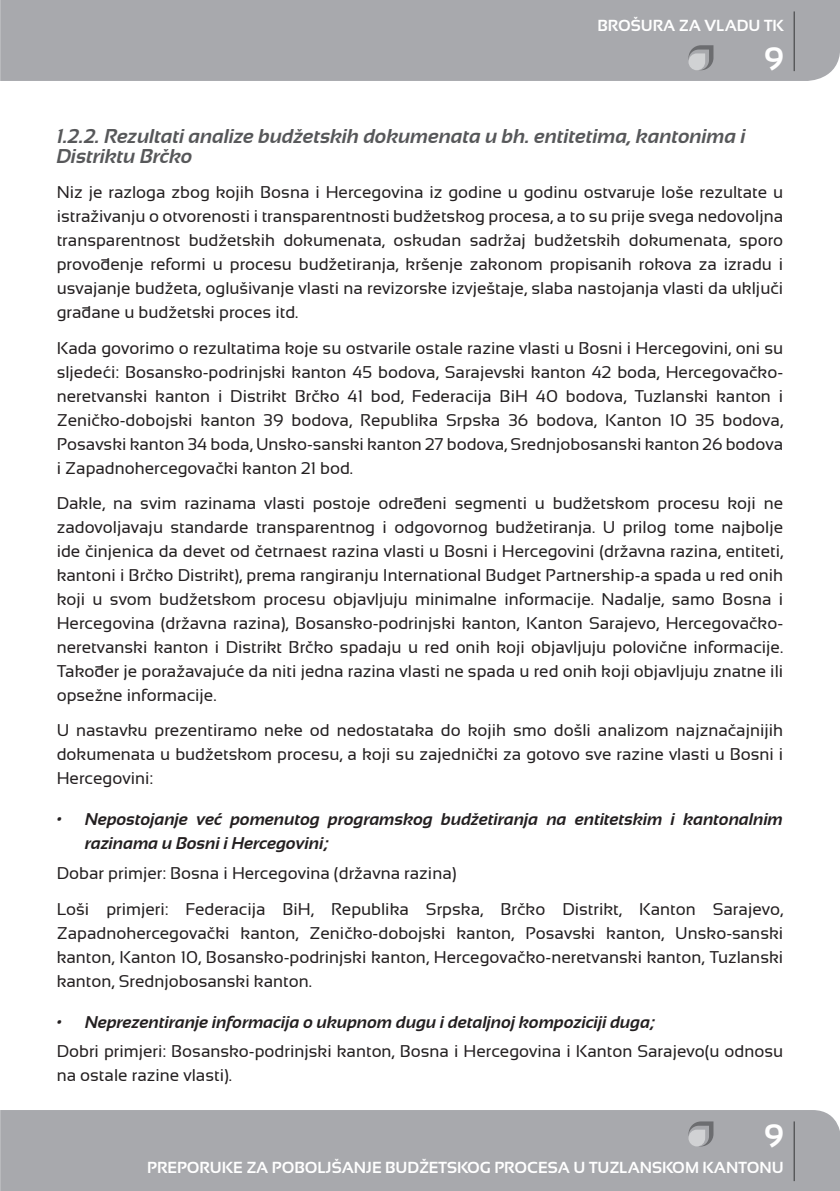
<style>
.page{position:relative;width:840px;height:1191px;background:#fff}
.page>*{position:absolute;margin:0;border:0;box-sizing:border-box;transform-origin:0 0}
.t1{font:700 32.4px "Sansation";color:#fff}
.t2{font:italic 700 20px/20px "Sansation";color:#57585a}
.t3{font:17px/24px "Sansation";color:#231f20;text-align:justify}
.t4{font:italic 700 17px/24px "Sansation";color:#231f20}
.t5{font:700 16px "Sansation";color:#fff}
</style>
<div class="page">
<div style="left:0;top:1110px;width:839px;height:81px;background:#a8a9ad"></div>
<div style="left:1px;top:0;width:838px;height:81px;background:#a8a9ad"></div>
<svg style="left:0;top:0;width:1px;height:81px"></svg>
<hr style="left:793px;top:11px;width:1px;height:60px;background:#57585a">
<hr style="left:793px;top:1121px;width:1px;height:60px;background:#57585a">
<svg style="left:688px;top:45px;width:25px;height:25px"></svg>
<svg style="left:688px;top:1121px;width:25px;height:25px"></svg>
<p class="t5" style="left:597px;top:17px;width:188px">BROŠURA ZA VLADU TK</p>
<h1 class="t1" style="left:763px;top:41px;width:21px">9</h1>
<p class="t2" style="left:57px;top:126px;width:690px">1.2.2. Rezultati analize budžetskih dokumenata u bh. entitetima, kantonima i<br>Distriktu Brčko</p>
<p class="t3" style="left:57px;top:180px;width:727px">Niz je razloga zbog kojih Bosna i Hercegovina iz godine u godinu ostvaruje loše rezultate u istraživanju o otvorenosti i transparentnosti budžetskog procesa, a to su prije svega nedovoljna transparentnost budžetskih dokumenata, oskudan sadržaj budžetskih dokumenata, sporo provođenje reformi u procesu budžetiranja, kršenje zakonom propisanih rokova za izradu i usvajanje budžeta, oglušivanje vlasti na revizorske izvještaje, slaba nastojanja vlasti da uključi građane u budžetski proces itd.</p>
<p class="t3" style="left:57px;top:336px;width:727px">Kada govorimo o rezultatima koje su ostvarile ostale razine vlasti u Bosni i Hercegovini, oni su sljedeći: Bosansko-podrinjski kanton 45 bodova, Sarajevski kanton 42 boda, Hercegovačko&shy;neretvanski kanton i Distrikt Brčko 41 bod, Federacija BiH 40 bodova, Tuzlanski kanton i Zeničko-dobojski kanton 39 bodova, Republika Srpska 36 bodova, Kanton 10 35 bodova, Posavski kanton 34 boda, Unsko-sanski kanton 27 bodova, Srednjobosanski kanton 26 bodova i Zapadnohercegovački kanton 21 bod.</p>
<p class="t3" style="left:57px;top:491px;width:727px">Dakle, na svim razinama vlasti postoje određeni segmenti u budžetskom procesu koji ne zadovoljavaju standarde transparentnog i odgovornog budžetiranja. U prilog tome najbolje ide činjenica da devet od četrnaest razina vlasti u Bosni i Hercegovini (državna razina, entiteti, kantoni i Brčko Distrikt), prema rangiranju International Budget Partnership-a spada u red onih koji u svom budžetskom procesu objavljuju minimalne informacije. Nadalje, samo Bosna i Hercegovina (državna razina), Bosansko-podrinjski kanton, Kanton Sarajevo, Hercegovačko&shy;neretvanski kanton i Distrikt Brčko spadaju u red onih koji objavljuju polovične informacije.<br>Također je poražavajuće da niti jedna razina vlasti ne spada u red onih koji objavljuju znatne ili opsežne informacije.</p>
<p class="t3" style="left:57px;top:718px;width:727px">U nastavku prezentiramo neke od nedostataka do kojih smo došli analizom najznačajnijih dokumenata u budžetskom procesu, a koji su zajednički za gotovo sve razine vlasti u Bosni i Hercegovini:</p>
<p class="t4" style="left:85px;top:807px;width:699px;text-indent:-28px">• Nepostojanje već pomenutog programskog budžetiranja na entitetskim i kantonalnim razinama u Bosni i Hercegovini;</p>
<p class="t3" style="left:57px;top:855px;width:727px;line-height:35.4px">Dobar primjer: Bosna i Hercegovina (državna razina)<br>Loši primjeri: Federacija BiH, Republika Srpska, Brčko Distrikt, Kanton Sarajevo,</p>
<p class="t3" style="left:57px;top:920px;width:727px">Zapadnohercegovački kanton, Zeničko-dobojski kanton, Posavski kanton, Unsko-sanski kanton, Kanton 10, Bosansko-podrinjski kanton, Hercegovačko-neretvanski kanton, Tuzlanski kanton, Srednjobosanski kanton.</p>
<p class="t4" style="left:57px;top:1009px;width:599px">• Neprezentiranje informacija o ukupnom dugu i detaljnoj kompoziciji duga;</p>
<p class="t3" style="left:57px;top:1039px;width:727px">Dobri primjeri: Bosansko-podrinjski kanton, Bosna i Hercegovina i Kanton Sarajevo(u odnosu na ostale razine vlasti).</p>
<h1 class="t1" style="left:763px;top:1117px;width:21px">9</h1>
<p class="t5" style="left:147px;top:1158px;width:637px">PREPORUKE ZA POBOLJŠANJE BUDŽETSKOG PROCESA U TUZLANSKOM KANTONU</p>
</div>
